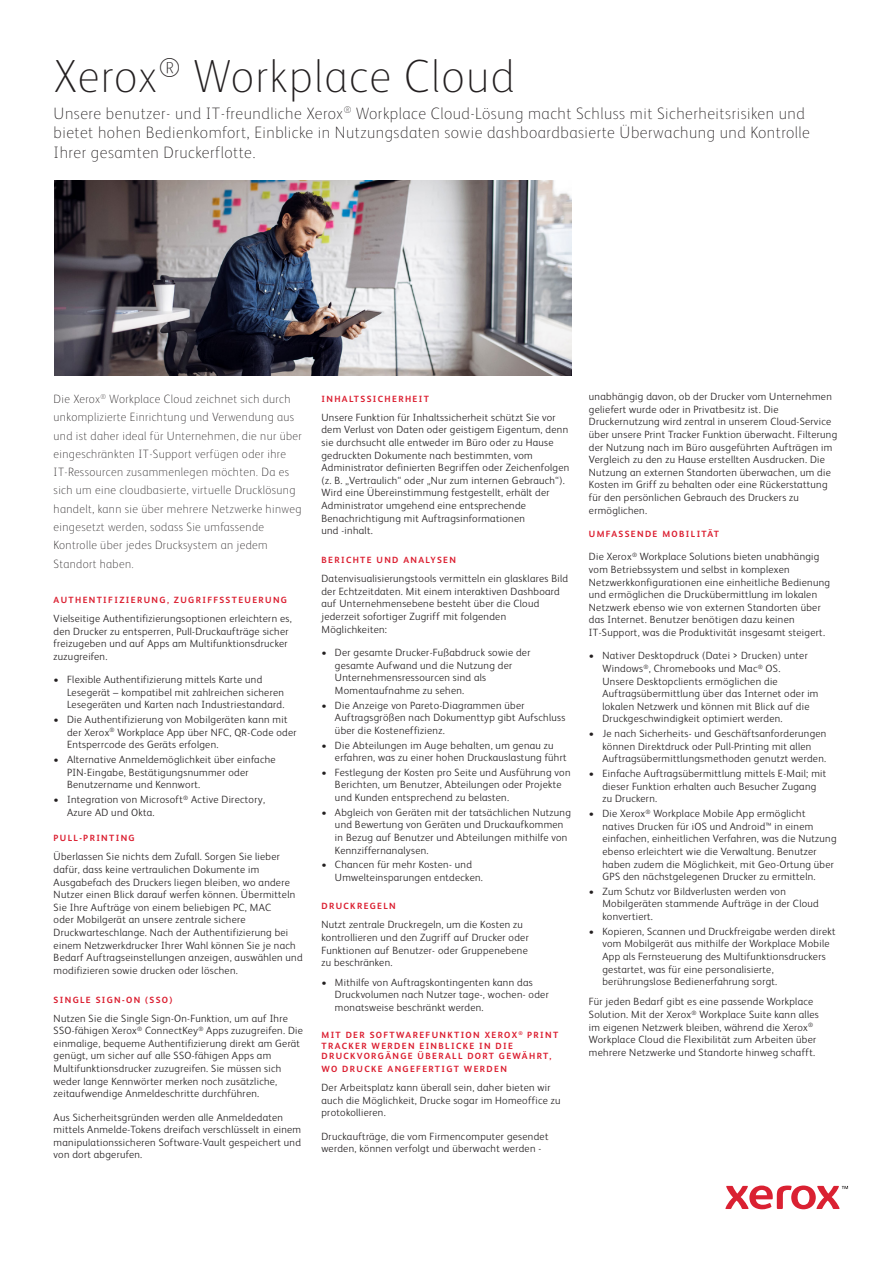
<style>
.page{position:relative;width:893px;height:1263px;background:#fff}
.page>*{position:absolute;margin:0;border:0;box-sizing:border-box;transform-origin:0 0}
.Page_Title{font:100 46.5px "Xerox Sans";letter-spacing:.03em;color:#231f20}
.Page_Title-2{font:100 16.5px/19.8px "Xerox Sans";letter-spacing:.03em;color:#231f20}
.Body_Subhead{font:100 12px/18.3px "Xerox Sans";letter-spacing:.03em;color:#231f20}
.Body_Text{font:300 10.5px/12.6px "Xerox Sans";letter-spacing:.03em;color:#231f20}
.Body_Subhead-2{font:700 9px/10.8px "Xerox Sans";letter-spacing:.15em;color:#db1e30}
.Body_Text-2{font:700 9px "Xerox Sans";letter-spacing:.15em;color:#db1e30}
</style>
<div class="page">
<img style="left:54px;top:181px;width:517px;height:194px">
<svg style="left:725px;top:1185px;width:123px;height:24px"></svg>
<p class="Page_Title" style="left:54px;top:46px;width:462px">Xerox<sup>®</sup> Workplace Cloud</p>
<p class="Page_Title-2" style="left:54px;top:102px;width:758px">Unsere benutzer- und IT-freundliche Xerox<sup>®</sup> Workplace Cloud-Lösung macht Schluss mit Sicherheitsrisiken und bietet hohen Bedienkomfort, Einblicke in Nutzungsdaten sowie dashboardbasierte Überwachung und Kontrolle<br>Ihrer gesamten Druckerflotte.</p>
<p class="Body_Subhead" style="left:54px;top:389px;width:250px">Die Xerox<sup>®</sup> Workplace Cloud zeichnet sich durch unkomplizierte Einrichtung und Verwendung aus und ist daher ideal für Unternehmen, die nur über eingeschränkten IT-Support verfügen oder ihre IT-Ressourcen zusammenlegen möchten. Da es sich um eine cloudbasierte, virtuelle Drucklösung handelt, kann sie über mehrere Netzwerke hinweg eingesetzt werden, sodass Sie umfassende Kontrolle über jedes Drucksystem an jedem Standort haben.</p>
<p class="Body_Subhead-2" style="left:54px;top:594px;width:235px">AUTHENTIFIZIERUNG, ZUGRIFFSSTEUERUNG</p>
<p class="Body_Text" style="left:54px;top:612px;width:240px">Vielseitige Authentifizierungsoptionen erleichtern es, den Drucker zu entsperren, Pull-Druckaufträge sicher freizugeben und auf Apps am Multifunktionsdrucker zuzugreifen.</p>
<p class="Body_Text" style="left:67px;top:673px;width:219px;text-indent:-14px">• Flexible Authentifizierung mittels Karte und<br>Lesegerät – kompatibel mit zahlreichen sicheren<br>Lesegeräten und Karten nach Industriestandard.</p>
<p class="Body_Text" style="left:67px;top:713px;width:231px;text-indent:-14px">• Die Authentifizierung von Mobilgeräten kann mit der Xerox<sup>®</sup> Workplace App über NFC, QR-Code oder<br>Entsperrcode des Geräts erfolgen.</p>
<p class="Body_Text" style="left:67px;top:753px;width:210px;text-indent:-14px">• Alternative Anmeldemöglichkeit über einfache<br>PIN-Eingabe, Bestätigungsnummer oder<br>Benutzername und Kennwort.</p>
<p class="Body_Text" style="left:67px;top:793px;width:199px;text-indent:-14px">• Integration von Microsoft<sup>®</sup> Active Directory,<br>Azure AD und Okta.</p>
<p class="Body_Subhead-2" style="left:54px;top:832px;width:83px">PULL-PRINTING</p>
<p class="Body_Text" style="left:54px;top:850px;width:250px">Überlassen Sie nichts dem Zufall. Sorgen Sie lieber dafür, dass keine vertraulichen Dokumente im Ausgabefach des Druckers liegen bleiben, wo andere Nutzer einen Blick darauf werfen können. Übermitteln Sie Ihre Aufträge von einem beliebigen PC, MAC<br>oder Mobilgerät an unsere zentrale sichere Druckwarteschlange. Nach der Authentifizierung bei einem Netzwerkdrucker Ihrer Wahl können Sie je nach Bedarf Auftragseinstellungen anzeigen, auswählen und modifizieren sowie drucken oder löschen.</p>
<p class="Body_Subhead-2" style="left:54px;top:994px;width:120px">SINGLE SIGN-ON (SSO)</p>
<p class="Body_Text" style="left:54px;top:1011px;width:251px">Nutzen Sie die Single Sign-On-Funktion, um auf Ihre SSO-fähigen Xerox<sup>®</sup> ConnectKey<sup>®</sup> Apps zuzugreifen. Die einmalige, bequeme Authentifizierung direkt am Gerät genügt, um sicher auf alle SSO-fähigen Apps am Multifunktionsdrucker zuzugreifen. Sie müssen sich weder lange Kennwörter merken noch zusätzliche, zeitaufwendige Anmeldeschritte durchführen.</p>
<p class="Body_Text" style="left:54px;top:1110px;width:249px">Aus Sicherheitsgründen werden alle Anmeldedaten mittels Anmelde-Tokens dreifach verschlüsselt in einem manipulationssicheren Software-Vault gespeichert und von dort abgerufen.</p>
<p class="Body_Subhead-2" style="left:321px;top:393px;width:109px">INHALTSSICHERHEIT</p>
<p class="Body_Text" style="left:321px;top:410px;width:249px">Unsere Funktion für Inhaltssicherheit schützt Sie vor dem Verlust von Daten oder geistigem Eigentum, denn sie durchsucht alle entweder im Büro oder zu Hause gedruckten Dokumente nach bestimmten, vom Administrator definierten Begriffen oder Zeichenfolgen (z. B. „Vertraulich“ oder „Nur zum internen Gebrauch“).<br>Wird eine Übereinstimmung festgestellt, erhält der Administrator umgehend eine entsprechende Benachrichtigung mit Auftragsinformationen<br>und -inhalt.</p>
<p class="Body_Subhead-2" style="left:321px;top:554px;width:136px">BERICHTE UND ANALYSEN</p>
<p class="Body_Text" style="left:321px;top:572px;width:248px">Datenvisualisierungstools vermitteln ein glasklares Bild der Echtzeitdaten. Mit einem interaktiven Dashboard auf Unternehmensebene besteht über die Cloud jederzeit sofortiger Zugriff mit folgenden Möglichkeiten:</p>
<p class="Body_Text" style="left:335px;top:645px;width:197px;text-indent:-14px">• Der gesamte Drucker-Fußabdruck sowie der gesamte Aufwand und die Nutzung der Unternehmensressourcen sind als Momentaufnahme zu sehen.</p>
<p class="Body_Text" style="left:335px;top:698px;width:232px;text-indent:-14px">• Die Anzeige von Pareto-Diagrammen über<br>Auftragsgrößen nach Dokumenttyp gibt Aufschluss über die Kosteneffizienz.</p>
<p class="Body_Text" style="left:335px;top:738px;width:233px;text-indent:-14px">• Die Abteilungen im Auge behalten, um genau zu erfahren, was zu einer hohen Druckauslastung führt</p>
<p class="Body_Text" style="left:335px;top:765px;width:237px;text-indent:-14px">• Festlegung der Kosten pro Seite und Ausführung von<br>Berichten, um Benutzer, Abteilungen oder Projekte und Kunden entsprechend zu belasten.</p>
<p class="Body_Text" style="left:335px;top:805px;width:237px;text-indent:-14px">• Abgleich von Geräten mit der tatsächlichen Nutzung und Bewertung von Geräten und Druckaufkommen in Bezug auf Benutzer und Abteilungen mithilfe von Kennziffernanalysen.</p>
<p class="Body_Text" style="left:335px;top:858px;width:149px;text-indent:-14px">• Chancen für mehr Kosten- und<br>Umwelteinsparungen entdecken.</p>
<p class="Body_Subhead-2" style="left:321px;top:900px;width:76px">DRUCKREGELN</p>
<p class="Body_Text" style="left:321px;top:918px;width:209px">Nutzt zentrale Druckregeln, um die Kosten zu kontrollieren und den Zugriff auf Drucker oder Funktionen auf Benutzer- oder Gruppenebene zu beschränken.</p>
<p class="Body_Text" style="left:335px;top:975px;width:215px;text-indent:-14px">• Mithilfe von Auftragskontingenten kann das<br>Druckvolumen nach Nutzer tage-, wochen- oder monatsweise beschränkt werden.</p>
<p class="Body_Subhead-2" style="left:321px;top:1029px;width:238px">MIT DER SOFTWAREFUNKTION XEROX<sup>®</sup> PRINT<br>TRACKER WERDEN EINBLICKE IN DIE<br>DRUCKVORGÄNGE ÜBERALL DORT GEWÄHRT,</p>
<p class="Body_Subhead-2" style="left:321px;top:1063px;width:187px">WO DRUCKE ANGEFERTIGT WERDEN</p>
<p class="Body_Text" style="left:321px;top:1080px;width:241px">Der Arbeitsplatz kann überall sein, daher bieten wir auch die Möglichkeit, Drucke sogar im Homeoffice zu protokollieren.</p>
<p class="Body_Text" style="left:321px;top:1129px;width:228px">Druckaufträge, die vom Firmencomputer gesendet werden, können verfolgt und überwacht werden -</p>
<p class="Body_Text" style="left:589px;top:390px;width:250px">unabhängig davon, ob der Drucker vom Unternehmen geliefert wurde oder in Privatbesitz ist. Die Druckernutzung wird zentral in unserem Cloud-Service über unsere Print Tracker Funktion überwacht. Filterung der Nutzung nach im Büro ausgeführten Aufträgen im Vergleich zu den zu Hause erstellten Ausdrucken. Die Nutzung an externen Standorten überwachen, um die Kosten im Griff zu behalten oder eine Rückerstattung für den persönlichen Gebrauch des Druckers zu ermöglichen.</p>
<p class="Body_Text-2" style="left:589px;top:528px;width:131px">UMFASSENDE MOBILITÄT</p>
<p class="Body_Text" style="left:589px;top:550px;width:243px">Die Xerox<sup>®</sup> Workplace Solutions bieten unabhängig vom Betriebssystem und selbst in komplexen Netzwerkkonfigurationen eine einheitliche Bedienung und ermöglichen die Druckübermittlung im lokalen Netzwerk ebenso wie von externen Standorten über das Internet. Benutzer benötigen dazu keinen IT-Support, was die Produktivität insgesamt steigert.</p>
<p class="Body_Text" style="left:602px;top:649px;width:218px;text-indent:-14px">• Nativer Desktopdruck (Datei &gt; Drucken) unter Windows<sup>®</sup>, Chromebooks und Mac<sup>®</sup> OS.<br>Unsere Desktopclients ermöglichen die Auftragsübermittlung über das Internet oder im lokalen Netzwerk und können mit Blick auf die Druckgeschwindigkeit optimiert werden.</p>
<p class="Body_Text" style="left:602px;top:727px;width:225px;text-indent:-14px">• Je nach Sicherheits- und Geschäftsanforderungen können Direktdruck oder Pull-Printing mit allen<br>Auftragsübermittlungsmethoden genutzt werden.</p>
<p class="Body_Text" style="left:602px;top:767px;width:225px;text-indent:-14px">• Einfache Auftragsübermittlung mittels E-Mail; mit dieser Funktion erhalten auch Besucher Zugang zu Druckern.</p>
<p class="Body_Text" style="left:602px;top:807px;width:236px;text-indent:-14px">• Die Xerox<sup>®</sup> Workplace Mobile App ermöglicht natives Drucken für iOS und Android™ in einem einfachen, einheitlichen Verfahren, was die Nutzung ebenso erleichtert wie die Verwaltung. Benutzer haben zudem die Möglichkeit, mit Geo-Ortung über GPS den nächstgelegenen Drucker zu ermitteln.</p>
<p class="Body_Text" style="left:602px;top:884px;width:218px;text-indent:-14px">• Zum Schutz vor Bildverlusten werden von<br>Mobilgeräten stammende Aufträge in der Cloud konvertiert.</p>
<p class="Body_Text" style="left:602px;top:924px;width:235px;text-indent:-14px">• Kopieren, Scannen und Druckfreigabe werden direkt vom Mobilgerät aus mithilfe der Workplace Mobile App als Fernsteuerung des Multifunktionsdruckers gestartet, was für eine personalisierte, berührungslose Bedienerfahrung sorgt.</p>
<p class="Body_Text" style="left:589px;top:995px;width:231px">Für jeden Bedarf gibt es eine passende Workplace Solution. Mit der Xerox<sup>®</sup> Workplace Suite kann alles im eigenen Netzwerk bleiben, während die Xerox<sup>® </sup>Workplace Cloud die Flexibilität zum Arbeiten über mehrere Netzwerke und Standorte hinweg schafft.</p>
</div>
